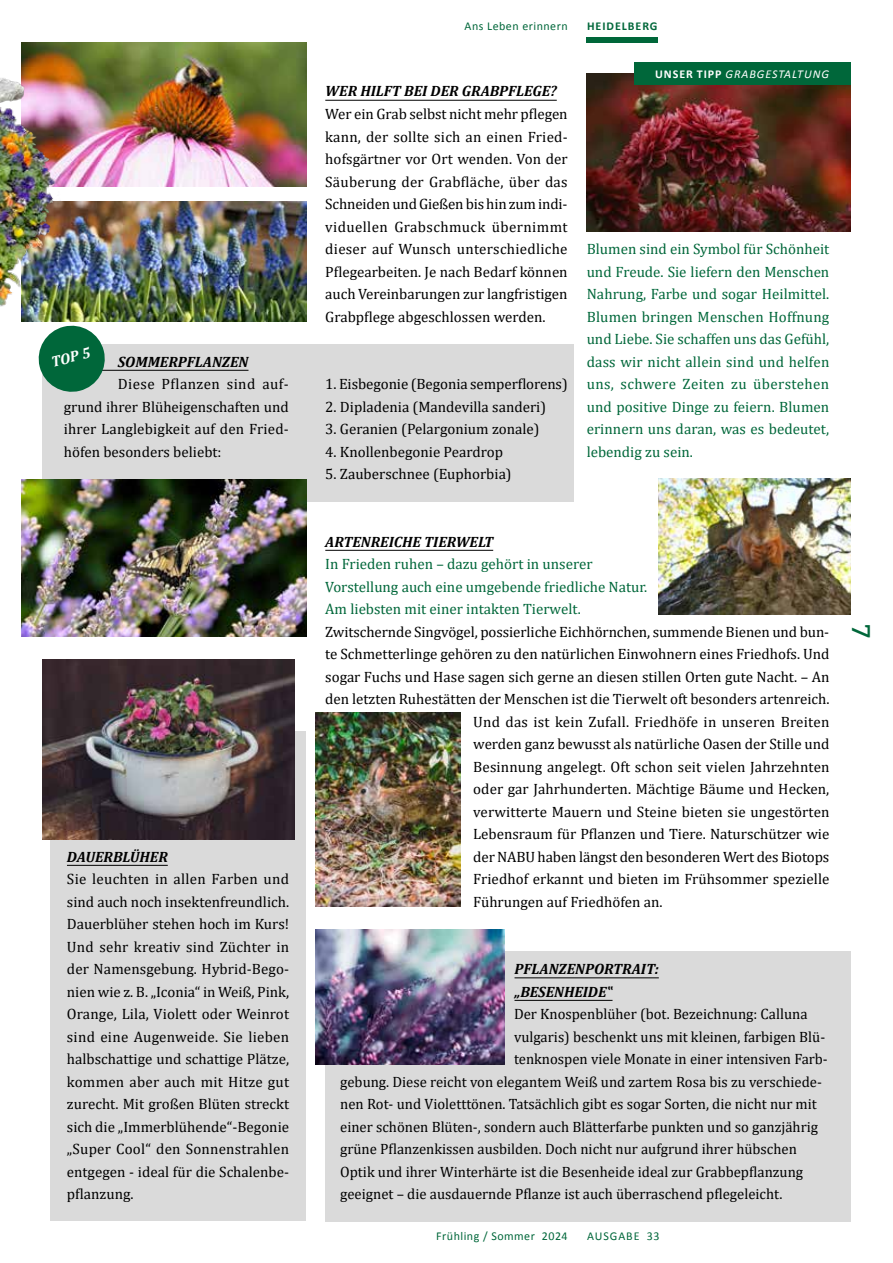
<style>
.page{position:relative;width:893px;height:1263px;background:#fff}
.page>*{position:absolute;margin:0;border:0;box-sizing:border-box;transform-origin:0 0}
.t1{font:25.5px "Bitter";color:#00673a}
.t2{font:15px/22.5px "Cambria";color:#000;text-align:justify}
.t3{font:15px/22.5px "Cambria";color:#00673a;text-align:justify}
.t4{font:italic 700 15px/22.5px "Cambria";color:#000}
.t5{font:italic 700 15px "Cambria";color:#fff}
.t6{font:12px "Calibri";letter-spacing:.04em;color:#00673a}
.t7{font:italic 12px "Calibri";letter-spacing:.08em;color:#fff}
.t8{font:700 12px "Calibri";letter-spacing:.08em;color:#00673a}
.t9{font:12px "Calibri";letter-spacing:.08em;color:#00673a}
.s1{font-weight:700;font-style:normal}
</style>
<div class="page">
<div style="left:587px;top:37px;width:71px;height:6px;background:#00673a"></div>
<img style="left:587px;top:74px;width:263px;height:157px">
<div style="left:43px;top:344px;width:531px;height:157px;background:#dadada"></div>
<div style="left:634px;top:63px;width:216px;height:22px;background:#00673a"></div>
<div style="left:51px;top:731px;width:255px;height:489px;background:#dadada"></div>
<hr style="left:67px;top:865px;width:101px;height:1px;background:#000">
<img style="left:43px;top:659px;width:251px;height:180px">
<img style="left:66px;top:43px;width:240px;height:143px">
<img style="left:21px;top:479px;width:285px;height:157px">
<img style="left:658px;top:478px;width:192px;height:136px">
<img style="left:316px;top:713px;width:144px;height:193px">
<div style="left:325px;top:951px;width:525px;height:270px;background:#dadada"></div>
<img style="left:316px;top:929px;width:189px;height:135px">
<hr style="left:514px;top:977px;width:145px;height:1px;background:#000">
<hr style="left:514px;top:1000px;width:98px;height:1px;background:#000">
<hr style="left:325px;top:550px;width:168px;height:1px;background:#000">
<img style="left:66px;top:201px;width:240px;height:120px">
<img style="left:0;top:42px;width:66px;height:383px">
<hr style="left:325px;top:100px;width:232px;height:1px;background:#000">
<hr style="left:64px;top:370px;width:184px;height:1px;background:#000">
<svg style="left:35px;top:322px;width:73px;height:73px"></svg>
<p class="t6" style="left:465px;top:18px;width:105px">Ans Leben erinnern</p>
<p class="t8" style="left:587px;top:18px;width:72px">HEIDELBERG</p>
<p class="t4" style="left:325px;top:80px;width:233px">WER HILFT BEI DER GRABPFLEGE?</p>
<p class="t2" style="left:325px;top:103px;width:244px">Wer ein Grab selbst nicht mehr pflegen kann, der sollte sich an einen Fried&shy;hofsgärtner vor Ort wenden. Von der Säuberung der Grabfläche, über das Schneiden und Gießen bis hin zum indi&shy;viduellen Grabschmuck übernimmt dieser auf Wunsch unterschiedliche Pflegearbeiten. Je nach Bedarf können auch Vereinbarungen zur langfristigen Grabpflege abgeschlossen werden.</p>
<p class="t5" style="left:49px;top:352px;width:41px;rotate:-14deg">TOP 5</p>
<p class="t4" style="left:118px;top:350px;width:132px">SOMMERPFLANZEN</p>
<p class="t2" style="left:64px;top:373px;width:227px;text-indent:54px">Diese Pflanzen sind auf&shy;grund ihrer Blüheigenschaften und ihrer Langlebigkeit auf den Fried&shy;höfen besonders beliebt:</p>
<p class="t2" style="left:325px;top:373px;width:244px">1. Eisbegonie (Begonia semperflorens)</p>
<p class="t2" style="left:325px;top:395px;width:222px">2. Dipladenia (Mandevilla sanderi)</p>
<p class="t2" style="left:325px;top:418px;width:216px">3. Geranien (Pelargonium zonale)</p>
<p class="t2" style="left:325px;top:440px;width:179px">4. Knollenbegonie Peardrop</p>
<p class="t2" style="left:325px;top:463px;width:188px">5. Zauberschnee (Euphorbia)</p>
<p class="t7" style="left:655px;top:66px;width:175px"><span class="s1">UNSER TIPP</span> GRABGESTALTUNG</p>
<p class="t3" style="left:587px;top:238px;width:244px">Blumen sind ein Symbol für Schönheit und Freude. Sie liefern den Menschen Nahrung, Farbe und sogar Heilmittel.<br>Blumen bringen Menschen Hoffnung und Liebe. Sie schaffen uns das Gefühl, dass wir nicht allein sind und helfen uns, schwere Zeiten zu überstehen und positive Dinge zu feiern. Blumen erinnern uns daran, was es bedeutet, lebendig zu sein.</p>
<p class="t4" style="left:67px;top:845px;width:102px">DAUERBLÜHER</p>
<p class="t2" style="left:67px;top:868px;width:224px">Sie leuchten in allen Farben und sind auch noch insektenfreundlich.<br>Dauerblüher stehen hoch im Kurs!<br>Und sehr kreativ sind Züchter in der Namensgebung. Hybrid-Bego&shy;nien wie z. B. „Iconia“ in Weiß, Pink, Orange, Lila, Violett oder Weinrot sind eine Augenweide. Sie lieben halbschattige und schattige Plätze, kommen aber auch mit Hitze gut zurecht. Mit großen Blüten streckt sich die „Immerblühende“-Begonie „Super Cool“ den Sonnenstrahlen entgegen - ideal für die Schalenbe&shy;pflanzung.</p>
<p class="t4" style="left:325px;top:530px;width:169px">ARTENREICHE TIERWELT</p>
<p class="t3" style="left:325px;top:553px;width:324px;text-align:left">In Frieden ruhen – dazu gehört in unserer<br>Vorstellung auch eine umgebende friedliche Natur.<br>Am liebsten mit einer intakten Tierwelt.</p>
<p class="t2" style="left:325px;top:620px;width:505px">Zwitschernde Singvögel, possierliche Eichhörnchen, summende Bienen und bun-</p>
<p class="t2" style="left:325px;top:643px;width:506px">te Schmetterlinge gehören zu den natürlichen Einwohnern eines Friedhofs. Und</p>
<p class="t2" style="left:325px;top:665px;width:506px">sogar Fuchs und Hase sagen sich gerne an diesen stillen Orten gute Nacht. – An</p>
<p class="t2" style="left:325px;top:688px;width:506px">den letzten Ruhestätten der Menschen ist die Tierwelt oft besonders artenreich.</p>
<p class="t2" style="left:473px;top:710px;width:358px">Und das ist kein Zufall. Friedhöfe in unseren Breiten</p>
<p class="t2" style="left:473px;top:733px;width:358px">werden ganz bewusst als natürliche Oasen der Stille und</p>
<p class="t2" style="left:473px;top:755px;width:358px">Besinnung angelegt. Oft schon seit vielen Jahrzehnten</p>
<p class="t2" style="left:473px;top:778px;width:358px">oder gar Jahrhunderten. Mächtige Bäume und Hecken,</p>
<p class="t2" style="left:473px;top:800px;width:358px">verwitterte Mauern und Steine bieten sie ungestörten</p>
<p class="t2" style="left:473px;top:823px;width:358px">Lebensraum für Pflanzen und Tiere. Naturschützer wie</p>
<p class="t2" style="left:473px;top:845px;width:358px">der NABU haben längst den besonderen Wert des Biotops</p>
<p class="t2" style="left:473px;top:868px;width:358px">Friedhof erkannt und bieten im Frühsommer spezielle</p>
<p class="t2" style="left:473px;top:890px;width:191px">Führungen auf Friedhöfen an.</p>
<p class="t4" style="left:514px;top:957px;width:146px">PFLANZENPORTRAIT: „BESENHEIDE‟</p>
<p class="t2" style="left:514px;top:1003px;width:295px">Der Knospenblüher (bot. Bezeichnung: Calluna</p>
<p class="t2" style="left:514px;top:1025px;width:313px">vulgaris) beschenkt uns mit kleinen, farbigen Blü-</p>
<p class="t2" style="left:514px;top:1048px;width:315px">tenknospen viele Monate in einer intensiven Farb-</p>
<p class="t2" style="left:340px;top:1070px;width:483px">gebung. Diese reicht von elegantem Weiß und zartem Rosa bis zu verschiede-</p>
<p class="t2" style="left:340px;top:1093px;width:478px">nen Rot- und Violetttönen. Tatsächlich gibt es sogar Sorten, die nicht nur mit</p>
<p class="t2" style="left:340px;top:1115px;width:479px">einer schönen Blüten-, sondern auch Blätterfarbe punkten und so ganzjährig</p>
<p class="t2" style="left:340px;top:1138px;width:458px">grüne Pflanzenkissen ausbilden. Doch nicht nur aufgrund ihrer hübschen</p>
<p class="t2" style="left:340px;top:1160px;width:464px">Optik und ihrer Winterhärte ist die Besenheide ideal zur Grabbepflanzung</p>
<p class="t2" style="left:340px;top:1183px;width:444px">geeignet – die ausdauernde Pflanze ist auch überraschend pflegeleicht.</p>
<p class="t6" style="left:436px;top:1228px;width:133px">Frühling / Sommer 2024</p>
<p class="t9" style="left:587px;top:1228px;width:74px">AUSGABE 33</p>
<h1 class="t1" style="left:877px;top:625px;width:14px;rotate:90deg">7</h1>
</div>
